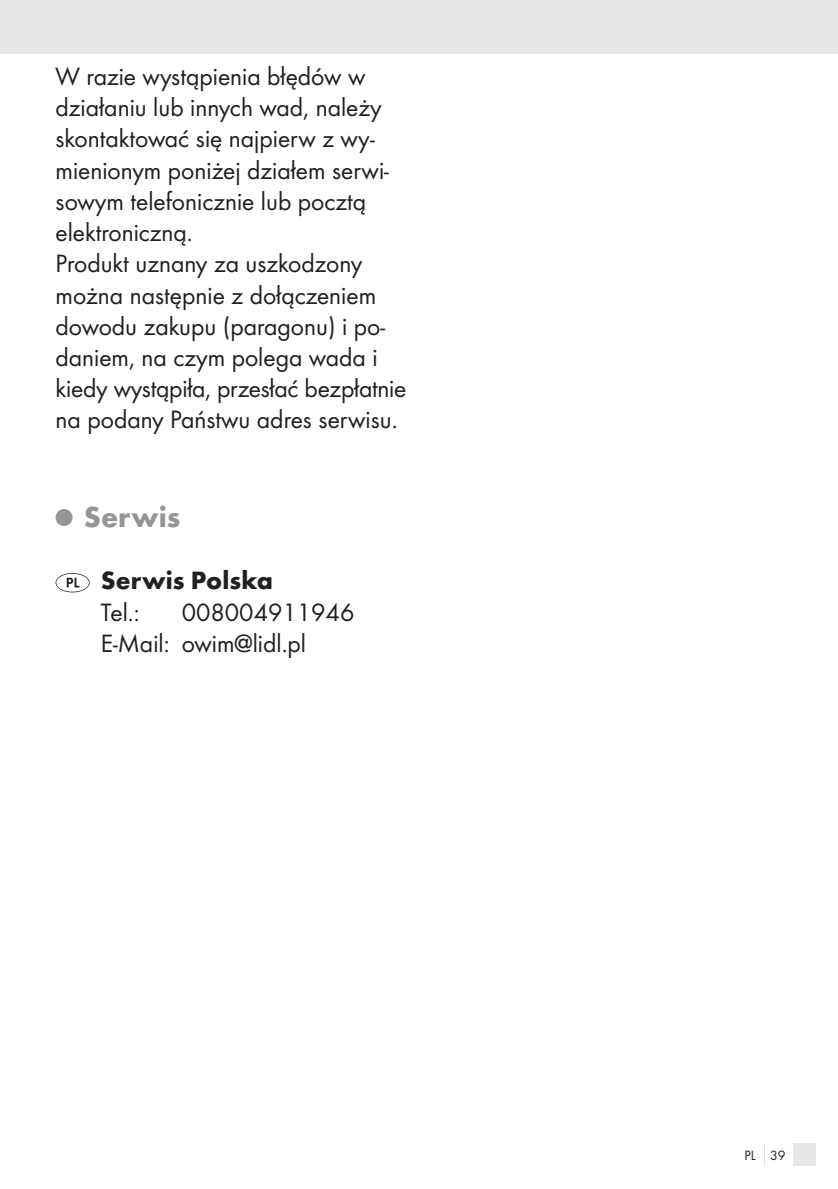
<style>
.page{position:relative;width:838px;height:1189px;background:#fff}
.page>*{position:absolute;margin:0;border:0;box-sizing:border-box;transform-origin:0 0}
.t1{font:700 30px "Futura";color:#939598}
.t2{font:26px/31.2px "Futura Boo";color:#231f20}
.t3{font:700 26px "Futura";color:#231f20}
.t4{font:14px "Futura Boo";color:#231f20}
</style>
<div class="page">
<div style="left:0;top:0;width:837px;height:54px;background:#e6e7e9"></div>
<div style="left:793px;top:1143px;width:22px;height:22px;background:#e6e7e9"></div>
<div style="left:56px;top:509px;width:17px;height:17px;background:#939598;border-radius:50%"></div>
<svg style="left:56px;top:573px;width:34px;height:19px"></svg>
<p class="t2" style="left:56px;top:60px;width:352px">W razie wystąpienia błędów w działaniu lub innych wad, należy skontaktować się najpierw z wy&shy;mienionym poniżej działem serwi&shy;sowym telefonicznie lub pocztą elektroniczną.<br>Produkt uznany za uszkodzony można następnie z dołączeniem dowodu zakupu (paragonu) i po&shy;daniem, na czym polega wada i kiedy wystąpiła, przesłać bezpłatnie na podany Państwu adres serwisu.</p>
<p class="t1" style="left:84px;top:498px;width:98px">Serwis</p>
<p class="t3" style="left:101px;top:564px;width:173px">Serwis Polska</p>
<p class="t2" style="left:101px;top:596px;width:40px">Tel.:</p>
<p class="t2" style="left:101px;top:596px;width:255px;text-indent:81px">008004911946<br>E-Mail: owim@lidl.pl</p>
<p class="t4" style="left:744px;top:1146px;width:43px">PL 39</p>
</div>
